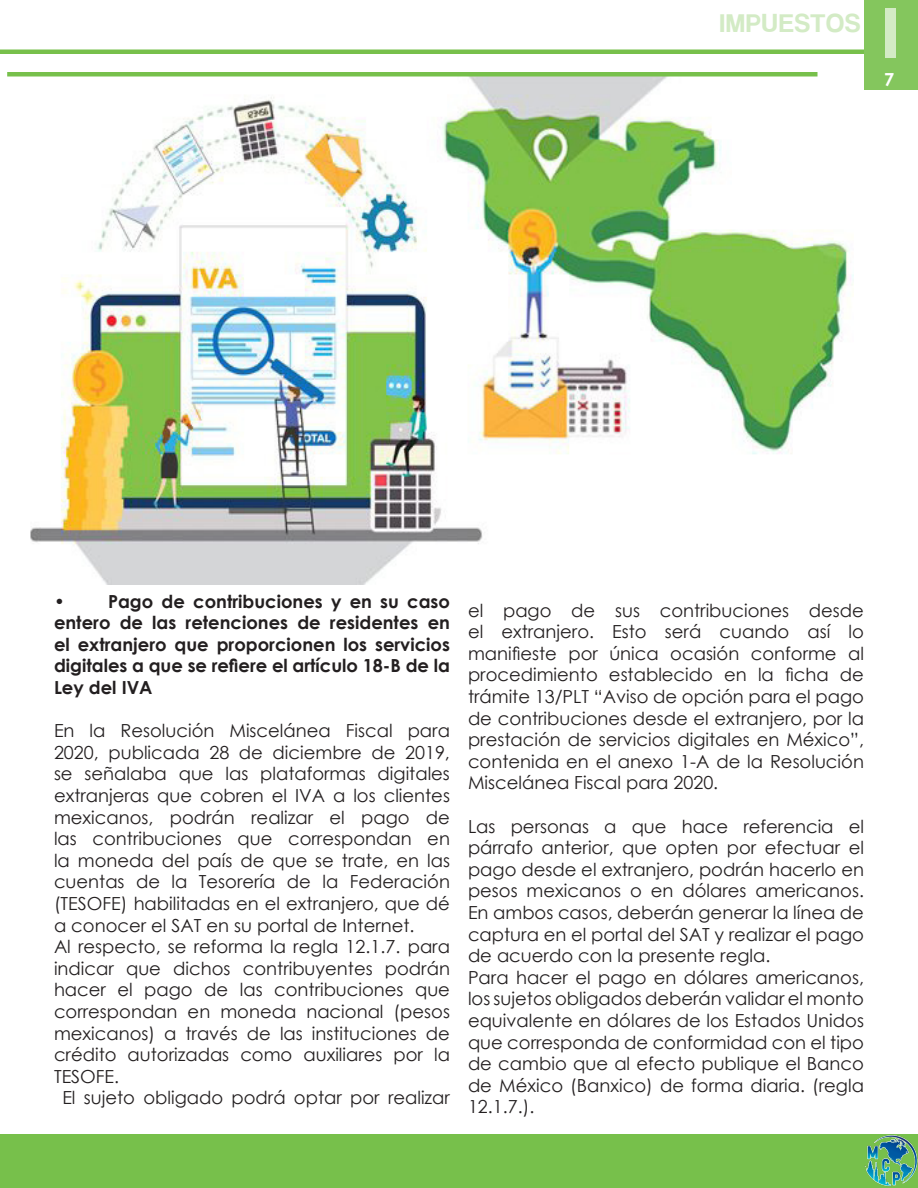
<style>
.page{position:relative;width:918px;height:1188px;background:#fff}
.page>*{position:absolute;margin:0;border:0;box-sizing:border-box;transform-origin:0 0}
.t1{font:75px "Coolvetica Rg";color:#d3ebc5}
.t2{font:27px "Coolvetica Rg";letter-spacing:.05em;color:#d3ebc5}
.t3{font:18px/21.6px "Century Gothic";color:#231f20;text-align:justify}
.t4{font:700 18px/21.6px "Century Gothic";color:#231f20;text-align:justify}
.t5{font:700 18px "Century Gothic";color:#fff}
</style>
<div class="page">
<div style="left:0;top:1134px;width:918px;height:54px;background:#77c04b"></div>
<hr style="left:0;top:50px;width:864px;height:4px;background:#77c04b">
<div style="left:864px;top:0;width:54px;height:90px;background:#84c65d"></div>
<img style="left:865px;top:1135px;width:53px;height:52px">
<img style="left:7px;top:76px;width:847px;height:509px">
<hr style="left:7px;top:72px;width:811px;height:4px;background:#77c04b">
<h2 class="t2" style="left:720px;top:7px;width:142px">IMPUESTOS</h2>
<h1 class="t1" style="left:884px;top:-12px;width:16px">I</h1>
<p class="t5" style="left:884px;top:65px;width:12px">7</p>
<p class="t4" style="left:54px;top:589px;width:398px">• Pago de contribuciones y en su caso entero de las retenciones de residentes en el extranjero que proporcionen los servicios digitales a que se refiere el artículo 18-B de la Ley del IVA</p>
<p class="t3" style="left:54px;top:720px;width:398px">En la Resolución Miscelánea Fiscal para 2020, publicada 28 de diciembre de 2019, se señalaba que las plataformas digitales extranjeras que cobren el IVA a los clientes mexicanos, podrán realizar el pago de las contribuciones que correspondan en la moneda del país de que se trate, en las cuentas de la Tesorería de la Federación (TESOFE) habilitadas en el extranjero, que dé a conocer el SAT en su portal de Internet.</p>
<p class="t3" style="left:54px;top:936px;width:398px">Al respecto, se reforma la regla 12.1.7. para indicar que dichos contribuyentes podrán hacer el pago de las contribuciones que correspondan en moneda nacional (pesos mexicanos) a través de las instituciones de crédito autorizadas como auxiliares por la TESOFE.</p>
<p class="t3" style="left:62px;top:1087px;width:389px">El sujeto obligado podrá optar por realizar</p>
<p class="t3" style="left:468px;top:599px;width:398px">el pago de sus contribuciones desde el extranjero. Esto será cuando así lo manifieste por única ocasión conforme al procedimiento establecido en la ficha de trámite 13/PLT “Aviso de opción para el pago de contribuciones desde el extranjero, por la prestación de servicios digitales en México”, contenida en el anexo 1-A de la Resolución Miscelánea Fiscal para 2020.</p>
<p class="t3" style="left:468px;top:815px;width:398px">Las personas a que hace referencia el párrafo anterior, que opten por efectuar el pago desde el extranjero, podrán hacerlo en pesos mexicanos o en dólares americanos.<br>En ambos casos, deberán generar la línea de captura en el portal del SAT y realizar el pago de acuerdo con la presente regla.</p>
<p class="t3" style="left:468px;top:966px;width:398px">Para hacer el pago en dólares americanos, los sujetos obligados deberán validar el monto equivalente en dólares de los Estados Unidos que corresponda de conformidad con el tipo de cambio que al efecto publique el Banco de México (Banxico) de forma diaria. (regla 12.1.7.).</p>
</div>
